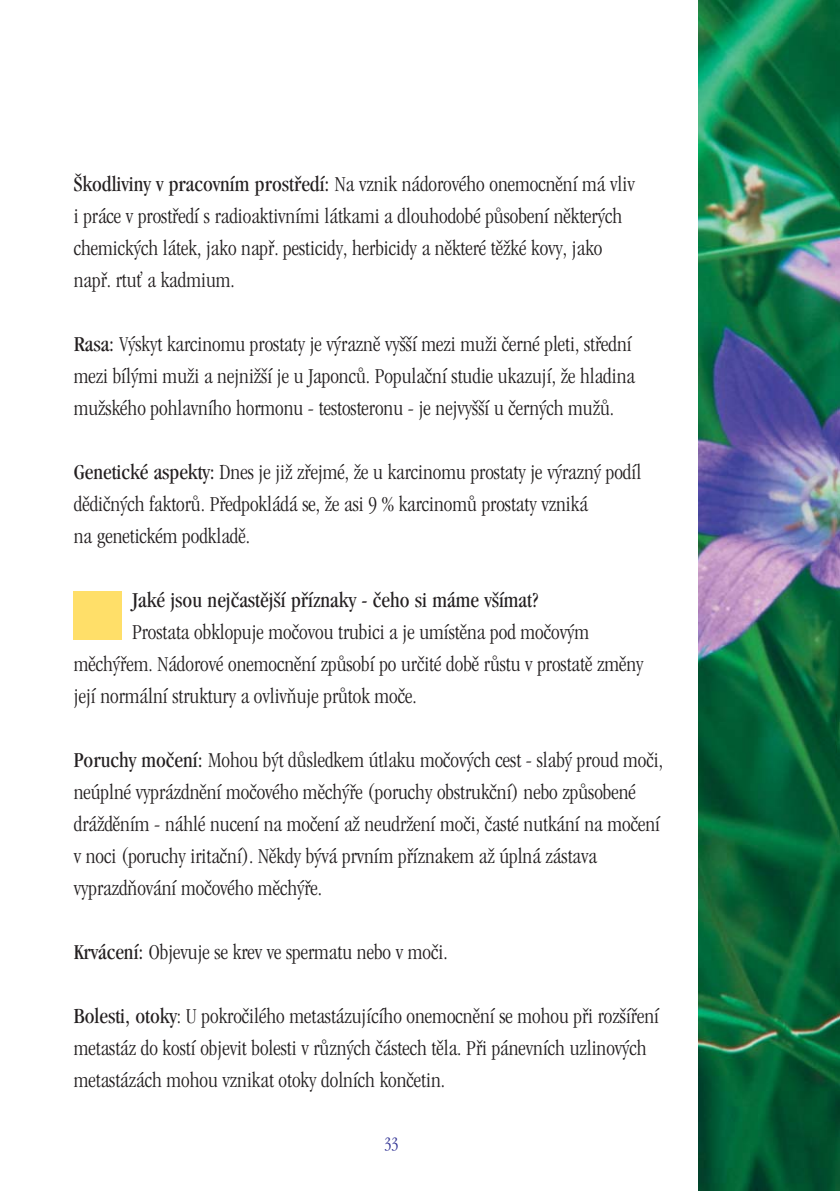
<style>
.page{position:relative;width:840px;height:1191px;background:#fff}
.page>*{position:absolute;margin:0;border:0;box-sizing:border-box;transform-origin:0 0}
.t1{font:300 22px/32px "Garamond Condensed CE";color:#231f20}
.t2{font:22px "Garamond Condensed CE";color:#231f20}
.t3{font:300 18px "Garamond Condensed CE";color:#2e3092}
.s1{font-weight:400}
</style>
<div class="page">
<img style="left:698px;top:1px;width:141px;height:1190px">
<div style="left:74px;top:591px;width:48px;height:48px;background:#ffdf69"></div>
<p class="t1" style="left:74px;top:170px;width:562px"><span class="s1">Škodliviny v pracovním prostředí:</span> Na vznik nádorového onemocnění má vliv i práce v prostředí s radioaktivními látkami a dlouhodobé působení některých chemických látek, jako např. pesticidy, herbicidy a některé těžké kovy, jako např. rtuť a kadmium.</p>
<p class="t1" style="left:74px;top:330px;width:562px"><span class="s1">Rasa:</span> Výskyt karcinomu prostaty je výrazně vyšší mezi muži černé pleti, střední mezi bílými muži a nejnižší je u Japonců. Populační studie ukazují, že hladina mužského pohlavního hormonu - testosteronu - je nejvyšší u černých mužů.</p>
<p class="t1" style="left:74px;top:458px;width:568px"><span class="s1">Genetické aspekty:</span> Dnes je již zřejmé, že u karcinomu prostaty je výrazný podíl dědičných faktorů. Předpokládá se, že asi 9 % karcinomů prostaty vzniká<br>na genetickém podkladě.</p>
<p class="t2" style="left:132px;top:591px;width:407px">Jaké jsou nejčastější příznaky - čeho si máme všímat?</p>
<p class="t1" style="left:74px;top:618px;width:571px;text-indent:58px">Prostata obklopuje močovou trubici a je umístěna pod močovým měchýřem. Nádorové onemocnění způsobí po určité době růstu v prostatě změny její normální struktury a ovlivňuje průtok moče.</p>
<p class="t1" style="left:74px;top:746px;width:590px"><span class="s1">Poruchy močení:</span> Mohou být důsledkem útlaku močových cest - slabý proud moči, neúplné vyprázdnění močového měchýře (poruchy obstrukční) nebo způsobené drážděním - náhlé nucení na močení až neudržení moči, časté nutkání na močení v noci (poruchy iritační). Někdy bývá prvním příznakem až úplná zástava vyprazdňování močového měchýře.</p>
<p class="t1" style="left:74px;top:938px;width:375px"><span class="s1">Krvácení:</span> Objevuje se krev ve spermatu nebo v moči.</p>
<p class="t1" style="left:74px;top:1002px;width:586px"><span class="s1">Bolesti, otoky</span>: U pokročilého metastázujícího onemocnění se mohou při rozšíření metastáz do kostí objevit bolesti v různých částech těla. Při pánevních uzlinových metastázách mohou vznikat otoky dolních končetin.</p>
<p class="t3" style="left:384px;top:1136px;width:16px">33</p>
</div>
